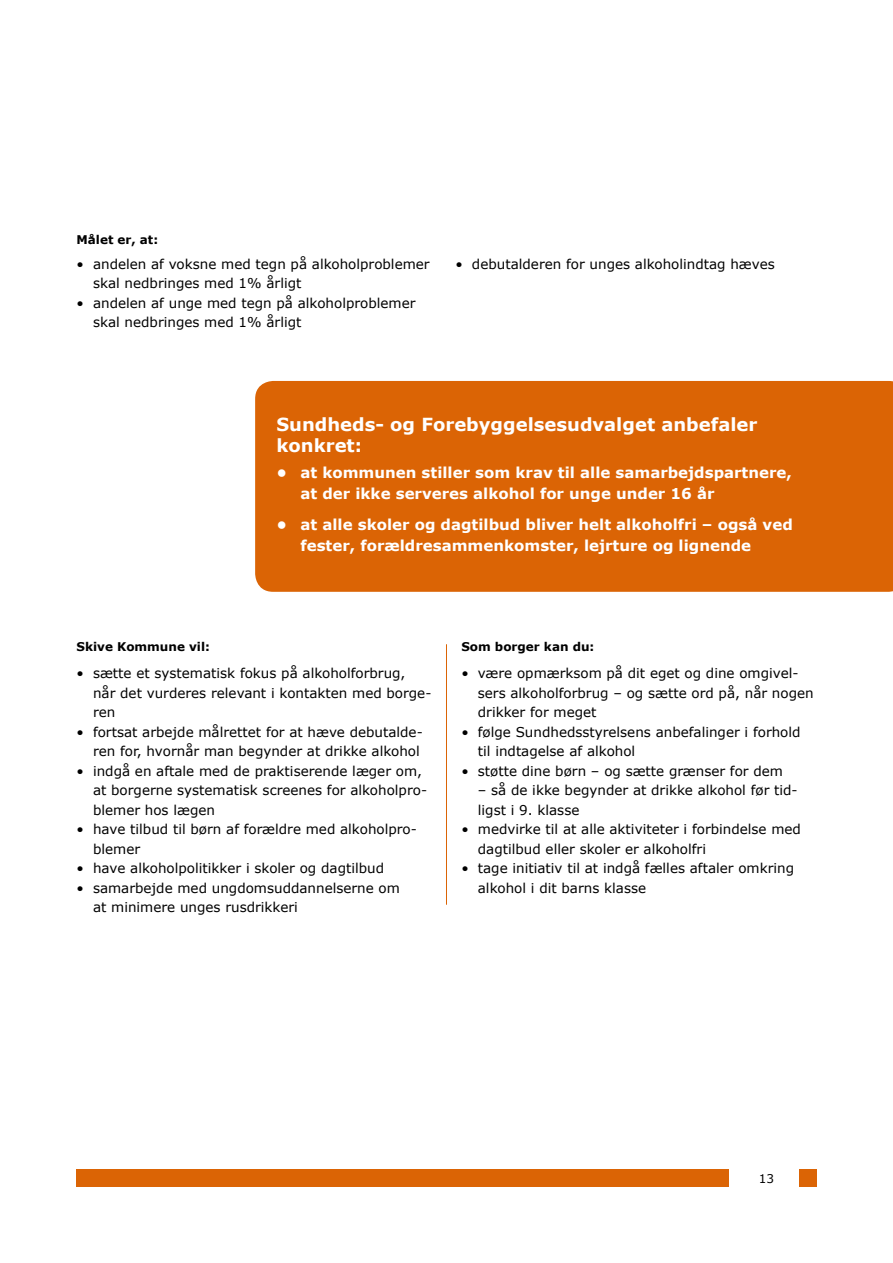
<style>
.page{position:relative;width:893px;height:1263px;background:#fff}
.page>*{position:absolute;margin:0;border:0;box-sizing:border-box;transform-origin:0 0}
.t1{font:700 18px/21px "Verdana";color:#fff}
.t2{font:700 15px/21px "Verdana";color:#fff}
.t3{font:13.5px/19.5px "Verdana";color:#000}
.t4{font:700 12px "Verdana";color:#000}
.t5{font:12px "Verdana";color:#000}
</style>
<div class="page">
<div style="left:77px;top:1169px;width:652px;height:17px;background:#db6405"></div>
<div style="left:799px;top:1169px;width:17px;height:17px;background:#db6405"></div>
<div style="left:255px;top:381px;width:638px;height:211px;background:#db6405"></div>
<hr style="left:446px;top:644px;width:1px;height:261px;background:#db6405">
<p class="t4" style="left:77px;top:232px;width:83px">Målet er, at:</p>
<p class="t3" style="left:93px;top:253px;width:338px;text-indent:-16px">• andelen af voksne med tegn på alkoholproblemer skal nedbringes med 1% årligt</p>
<p class="t3" style="left:93px;top:292px;width:324px;text-indent:-16px">• andelen af unge med tegn på alkoholproblemer skal nedbringes med 1% årligt</p>
<p class="t3" style="left:455px;top:253px;width:321px">• debutalderen for unges alkoholindtag hæves</p>
<h1 class="t1" style="left:276px;top:414px;width:482px">Sundheds- og Forebyggelsesudvalget anbefaler konkret:</h1>
<p class="t2" style="left:300px;top:461px;width:493px;text-indent:-24px">• at kommunen stiller som krav til alle samarbejdspartnere, at der ikke serveres alkohol for unge under 16 år</p>
<p class="t2" style="left:300px;top:514px;width:494px;text-indent:-24px">• at alle skoler og dagtilbud bliver helt alkoholfri – også ved fester, forældresammenkomster, lejrture og lignende</p>
<p class="t4" style="left:77px;top:638px;width:135px">Skive Kommune vil:</p>
<p class="t3" style="left:93px;top:663px;width:340px;text-indent:-16px">• sætte et systematisk fokus på alkoholforbrug,<br>når det vurderes relevant i kontakten med borge&shy;ren</p>
<p class="t3" style="left:77px;top:721px;width:348px;text-align:right">• fortsat arbejde målrettet for at hæve debutalde&shy;ren for, hvornår man begynder at drikke alkohol</p>
<p class="t3" style="left:93px;top:760px;width:336px;text-indent:-16px">• indgå en aftale med de praktiserende læger om, at borgerne systematisk screenes for alkoholpro&shy;blemer hos lægen</p>
<p class="t3" style="left:93px;top:819px;width:325px;text-indent:-16px">• have tilbud til børn af forældre med alkoholpro&shy;blemer</p>
<p class="t3" style="left:77px;top:858px;width:309px">• have alkoholpolitikker i skoler og dagtilbud</p>
<p class="t3" style="left:93px;top:877px;width:308px;text-indent:-16px">• samarbejde med ungdomsuddannelserne om at minimere unges rusdrikkeri</p>
<p class="t4" style="left:461px;top:638px;width:135px">Som borger kan du:</p>
<p class="t3" style="left:478px;top:663px;width:337px;text-indent:-16px">• være opmærksom på dit eget og dine omgivel&shy;sers alkoholforbrug – og sætte ord på, når nogen drikker for meget</p>
<p class="t3" style="left:478px;top:721px;width:324px;text-indent:-16px">• følge Sundhedsstyrelsens anbefalinger i forhold til indtagelse af alkohol</p>
<p class="t3" style="left:461px;top:760px;width:323px">• støtte dine børn – og sætte grænser for dem</p>
<p class="t3" style="left:478px;top:780px;width:321px">– så de ikke begynder at drikke alkohol før tid&shy;ligst i 9. klasse</p>
<p class="t3" style="left:478px;top:819px;width:325px;text-indent:-16px">• medvirke til at alle aktiviteter i forbindelse med dagtilbud eller skoler er alkoholfri</p>
<p class="t3" style="left:478px;top:858px;width:318px;text-indent:-16px">• tage initiativ til at indgå fælles aftaler omkring alkohol i dit barns klasse</p>
<p class="t5" style="left:759px;top:1170px;width:17px">13</p>
</div>
